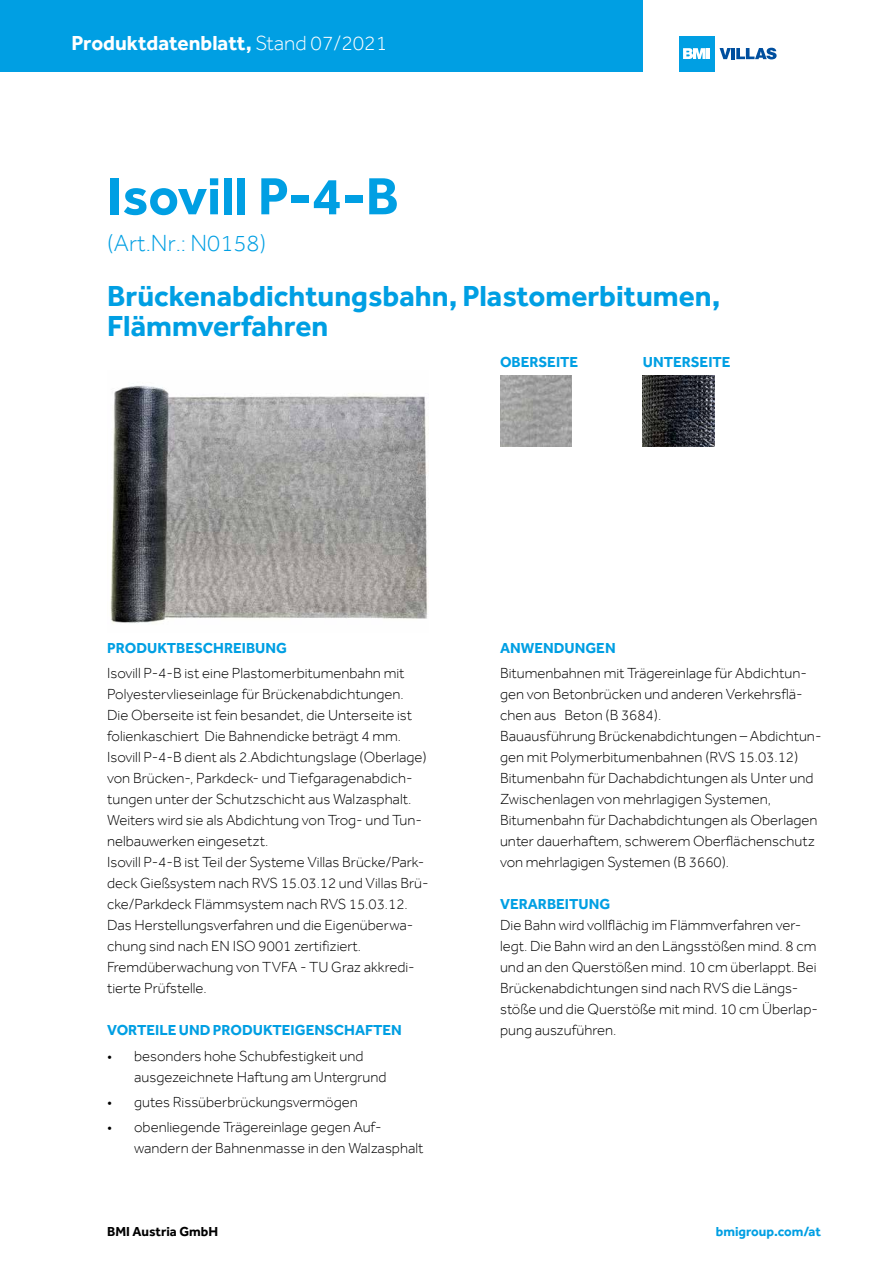
<style>
.page{position:relative;width:893px;height:1263px;background:#fff}
.page>*{position:absolute;margin:0;border:0;box-sizing:border-box;transform-origin:0 0}
.t1{font:700 54px "Effra";color:#009fe3}
.t2{font:700 30px/30px "Effra";color:#009fe3}
.t3{font:300 24px "Effra";color:#009fe3}
.t4{font:700 21px "Effra";color:#fff}
.t5{font:300 15px/21px "Effra";color:#000}
.t6{font:700 15px "Effra";color:#009fe3}
.t7{font:700 13.5px "Effra";color:#009fe3}
.t8{font:700 13.5px "Effra";color:#000}
.s1{font-weight:300}
</style>
<div class="page">
<img style="left:110px;top:385px;width:319px;height:238px">
<img style="left:500px;top:375px;width:71px;height:71px">
<img style="left:643px;top:375px;width:71px;height:71px">
<svg style="left:719px;top:48px;width:58px;height:11px"></svg>
<div style="left:679px;top:36px;width:35px;height:35px;background:#009fe3"></div>
<svg style="left:683px;top:48px;width:27px;height:11px"></svg>
<div style="left:0;top:0;width:643px;height:71px;background:#009fe3"></div>
<h3 class="t4" style="left:71px;top:30px;width:317px">Produktdatenblatt, <span class="s1">Stand 07/2021</span></h3>
<h1 class="t1" style="left:107px;top:163px;width:293px">Isovill P-4-B</h1>
<h3 class="t3" style="left:107px;top:228px;width:161px">(Art.Nr.: N0158)</h3>
<h2 class="t2" style="left:107px;top:280px;width:614px">Brückenabdichtungsbahn, Plastomerbitumen,<br>Flämmverfahren</h2>
<p class="t6" style="left:500px;top:353px;width:80px">OBERSEITE</p>
<p class="t6" style="left:643px;top:353px;width:89px">UNTERSEITE</p>
<p class="t6" style="left:107px;top:639px;width:181px">PRODUKTBESCHREIBUNG</p>
<p class="t5" style="left:107px;top:662px;width:323px">Isovill P-4-B ist eine Plastomerbitumenbahn mit Polyestervlieseinlage für Brückenabdichtungen.<br>Die Oberseite ist fein besandet, die Unterseite ist folienkaschiert Die Bahnendicke beträgt 4 mm.<br>Isovill P-4-B dient als 2.Abdichtungslage (Oberlage) von Brücken-, Parkdeck- und Tiefgaragenabdich&shy;tungen unter der Schutzschicht aus Walzasphalt.<br>Weiters wird sie als Abdichtung von Trog- und Tun&shy;nelbauwerken eingesetzt.<br>Isovill P-4-B ist Teil der Systeme Villas Brücke/Park&shy;deck Gießsystem nach RVS 15.03.12 und Villas Brü&shy;cke/Parkdeck Flämmsystem nach RVS 15.03.12.<br>Das Herstellungsverfahren und die Eigenüberwa&shy;chung sind nach EN ISO 9001 zertifiziert.<br>Fremdüberwachung von TVFA - TU Graz akkredi&shy;tierte Prüfstelle.</p>
<p class="t6" style="left:107px;top:1021px;width:296px">VORTEILE UND PRODUKTEIGENSCHAFTEN</p>
<p class="t5" style="left:134px;top:1045px;width:254px;text-indent:-27px">• besonders hohe Schubfestigkeit und ausgezeichnete Haftung am Untergrund</p>
<p class="t5" style="left:107px;top:1091px;width:252px">• gutes Rissüberbrückungsvermögen</p>
<p class="t5" style="left:134px;top:1116px;width:291px;text-indent:-27px">• obenliegende Trägereinlage gegen Auf&shy;wandern der Bahnenmasse in den Walzasphalt</p>
<p class="t6" style="left:500px;top:639px;width:117px">ANWENDUNGEN</p>
<p class="t5" style="left:500px;top:662px;width:323px">Bitumenbahnen mit Trägereinlage für Abdichtun&shy;gen von Betonbrücken und anderen Verkehrsflä&shy;chen aus Beton (B 3684).<br>Bauausführung Brückenabdichtungen – Abdichtun&shy;gen mit Polymerbitumenbahnen (RVS 15.03.12)<br>Bitumenbahn für Dachabdichtungen als Unter und Zwischenlagen von mehrlagigen Systemen, Bitumenbahn für Dachabdichtungen als Oberlagen unter dauerhaftem, schwerem Oberflächenschutz von mehrlagigen Systemen (B 3660).</p>
<p class="t6" style="left:500px;top:895px;width:112px">VERARBEITUNG</p>
<p class="t5" style="left:500px;top:914px;width:319px">Die Bahn wird vollflächig im Flämmverfahren ver&shy;legt. Die Bahn wird an den Längsstößen mind. 8 cm und an den Querstößen mind. 10 cm überlappt. Bei Brückenabdichtungen sind nach RVS die Längs&shy;stöße und die Querstöße mit mind. 10 cm Überlap&shy;pung auszuführen.</p>
<p class="t8" style="left:107px;top:1223px;width:112px">BMI Austria GmbH</p>
<p class="t7" style="left:716px;top:1223px;width:107px">bmigroup.com/at</p>
</div>
